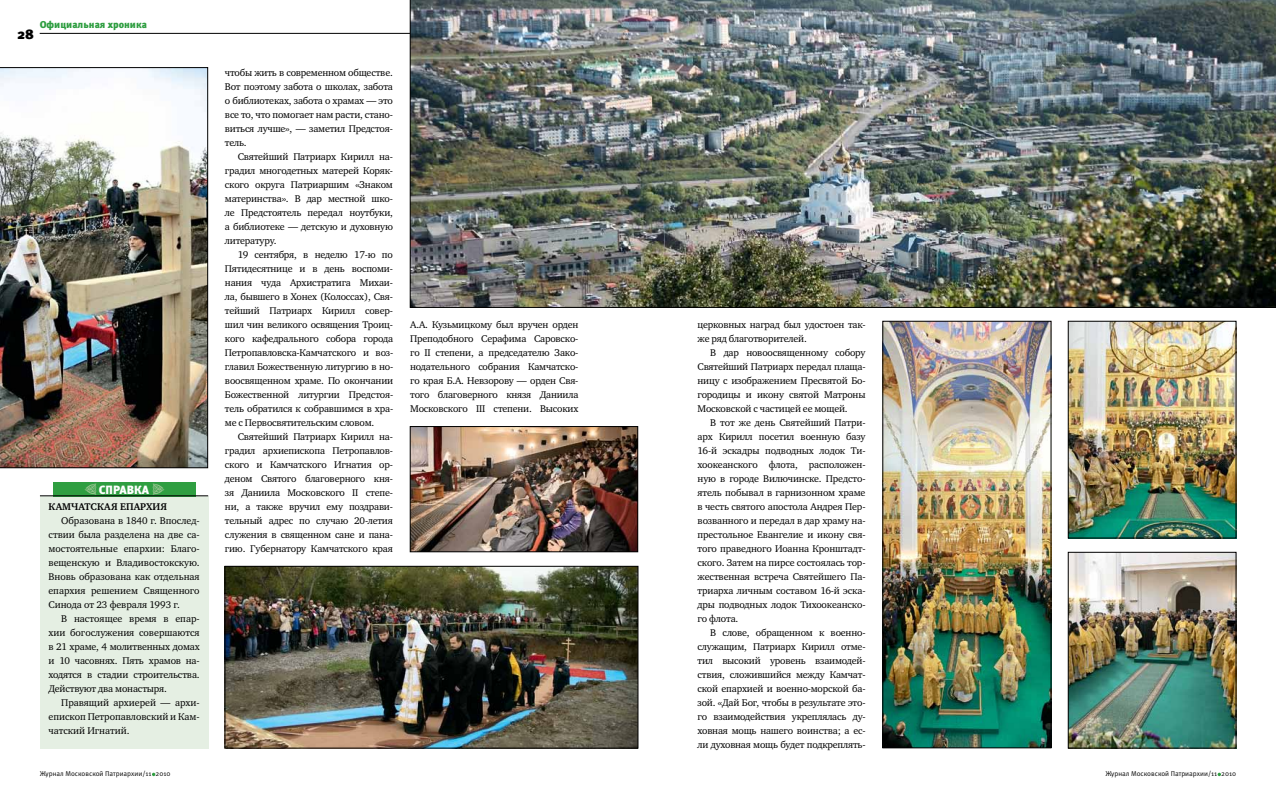
<style>
.page{position:relative;width:1276px;height:794px;background:#fff}
.page>*{position:absolute;margin:0;border:0;box-sizing:border-box;transform-origin:0 0}
.t1{font:900 14px "Meta Pro";color:#000}
.t2{font:900 12px "Meta Pro";color:#fff}
.t3{font:10px/14px "Charter ITC";letter-spacing:-.02em;color:#000;text-align:justify}
.t4{font:900 10px "Meta Pro";color:#2f9e41}
.t5{font:700 10px "Charter ITC";letter-spacing:.115em;color:#000}
.t6{font:7px "Meta Pro";color:#000}
</style>
<div class="page">
<hr style="left:40px;top:33px;width:538px;height:1px;background:#000">
<svg style="left:1217px;top:772px;width:4px;height:4px"></svg>
<img style="left:0;top:67px;width:208px;height:401px">
<img style="left:227px;top:568px;width:409px;height:178px">
<div style="left:225px;top:566px;width:413px;height:182px;border:1px solid #000"></div>
<img style="left:412px;top:428px;width:224px;height:122px">
<div style="left:410px;top:426px;width:228px;height:126px;border:1px solid #000"></div>
<img style="left:410px;top:0;width:866px;height:308px">
<img style="left:884px;top:323px;width:165px;height:423px">
<div style="left:882px;top:321px;width:169px;height:427px;border:1px solid #000"></div>
<img style="left:1070px;top:323px;width:164px;height:213px">
<div style="left:1068px;top:321px;width:168px;height:217px;border:1px solid #000"></div>
<img style="left:1070px;top:554px;width:164px;height:192px">
<div style="left:1068px;top:552px;width:168px;height:196px;border:1px solid #000"></div>
<div style="left:40px;top:496px;width:168px;height:252px;background:#e5efe3"></div>
<div style="left:53px;top:482px;width:142px;height:14px;background:#2f9e41"></div>
<svg style="left:152px;top:483px;width:12px;height:12px"></svg>
<svg style="left:84px;top:483px;width:12px;height:12px"></svg>
<hr style="left:40px;top:495px;width:168px;height:1px;background:#000">
<p class="t4" style="left:40px;top:18px;width:109px">Официальная хроника</p>
<h1 class="t1" style="left:17px;top:25px;width:18px">28</h1>
<p class="t2" style="left:99px;top:482px;width:15px">справка</p>
<p class="t5" style="left:48px;top:500px;width:119px">Камчатская епархия</p>
<p class="t3" style="left:48px;top:513px;width:153px;text-indent:13px">Образована в 1840 г. Впослед&shy;ствии была разделена на две са&shy;мостоятельные епархии: Благо&shy;вещенскую и Владивостокскую.<br>Вновь образована как отдельная епархия решением Священного Синода от 23 февраля 1993 г.</p>
<p class="t3" style="left:48px;top:611px;width:153px;text-indent:13px">В настоящее время в епар&shy;хии богослужения совершаются в 21 храме, 4 молитвенных домах и 10 часовнях. Пять храмов на&shy;ходятся в стадии строительства.<br>Действуют два монастыря.</p>
<p class="t3" style="left:48px;top:695px;width:153px;text-indent:13px">Правящий архиерей — архи&shy;епископ Петропавловский и Кам&shy;чатский Игнатий.</p>
<p class="t3" style="left:225px;top:65px;width:169px">чтобы жить в современном обществе.<br>Вот поэтому забота о школах, забота о библиотеках, забота о храмах — это все то, что помогает нам расти, стано&shy;виться лучше», — заметил Предстоя&shy;тель.</p>
<p class="t3" style="left:225px;top:149px;width:169px;text-indent:13px">Святейший Патриарх Кирилл на&shy;градил многодетных матерей Коряк&shy;ского округа Патриаршим «Знаком материнства». В дар местной шко&shy;ле Предстоятель передал ноутбуки, а библиотеке — детскую и духовную литературу.</p>
<p class="t3" style="left:225px;top:247px;width:170px;text-indent:13px">19 сентября, в неделю 17-ю по Пятидесятнице и в день воспоми&shy;нания чуда Архистратига Михаи&shy;ла, бывшего в Хонех (Колоссах), Свя&shy;тейший Патриарх Кирилл совер&shy;шил чин великого освящения Троиц&shy;кого кафедрального собора города Петропавловска-Камчатского и воз&shy;главил Божественную литургию в но&shy;воосвященном храме. По окончании Божественной литургии Предстоя&shy;тель обратился к собравшимся в хра&shy;ме с Первосвятительским словом.</p>
<p class="t3" style="left:225px;top:429px;width:169px;text-indent:13px">Святейший Патриарх Кирилл на&shy;градил архиепископа Петропавлов&shy;ского и Камчатского Игнатия ор&shy;деном Святого благоверного кня&shy;зя Даниила Московского II степе&shy;ни, а также вручил ему поздрави&shy;тельный адрес по случаю 20-летия служения в священном сане и пана&shy;гию. Губернатору Камчатского края</p>
<p class="t3" style="left:410px;top:317px;width:170px">А.А. Кузьмицкому был вручен орден Преподобного Серафима Саровско&shy;го II степени, а председателю Зако&shy;нодательного собрания Камчатско&shy;го края Б.А. Невзорову — орден Свя&shy;того благоверного князя Даниила Московского III степени. Высоких</p>
<p class="t3" style="left:697px;top:317px;width:169px">церковных наград был удостоен так&shy;же ряд благотворителей.</p>
<p class="t3" style="left:697px;top:345px;width:169px;text-indent:13px">В дар новоосвященному собору Святейший Патриарх передал плаща&shy;ницу с изображением Пресвятой Бо&shy;городицы и икону святой Матроны Московской с частицей ее мощей.</p>
<p class="t3" style="left:697px;top:415px;width:169px;text-indent:13px">В тот же день Святейший Патри&shy;арх Кирилл посетил военную базу 16-й эскадры подводных лодок Ти&shy;хоокеанского флота, расположен&shy;ную в городе Вилючинске. Предсто&shy;ятель побывал в гарнизонном храме в честь святого апостола Андрея Пер&shy;возванного и передал в дар храму на&shy;престольное Евангелие и икону свя&shy;того праведного Иоанна Кронштадт&shy;ского. Затем на пирсе состоялась тор&shy;жественная встреча Святейшего Па&shy;триарха личным составом 16-й эска&shy;дры подводных лодок Тихоокеанско&shy;го флота.</p>
<p class="t3" style="left:697px;top:625px;width:169px;text-indent:13px">В слове, обращенном к военно&shy;служащим, Патриарх Кирилл отме&shy;тил высокий уровень взаимодей&shy;ствия, сложившийся между Камчат&shy;ской епархией и военно-морской ба&shy;зой. «Дай Бог, чтобы в результате это&shy;го взаимодействия укреплялась ду&shy;ховная мощь нашего воинства; а ес&shy;ли духовная мощь будет подкреплять-</p>
<p class="t6" style="left:40px;top:769px;width:132px">Журнал Московской Патриархии/11 2010</p>
<p class="t6" style="left:1105px;top:769px;width:132px">Журнал Московской Патриархии/11 2010</p>
</div>
